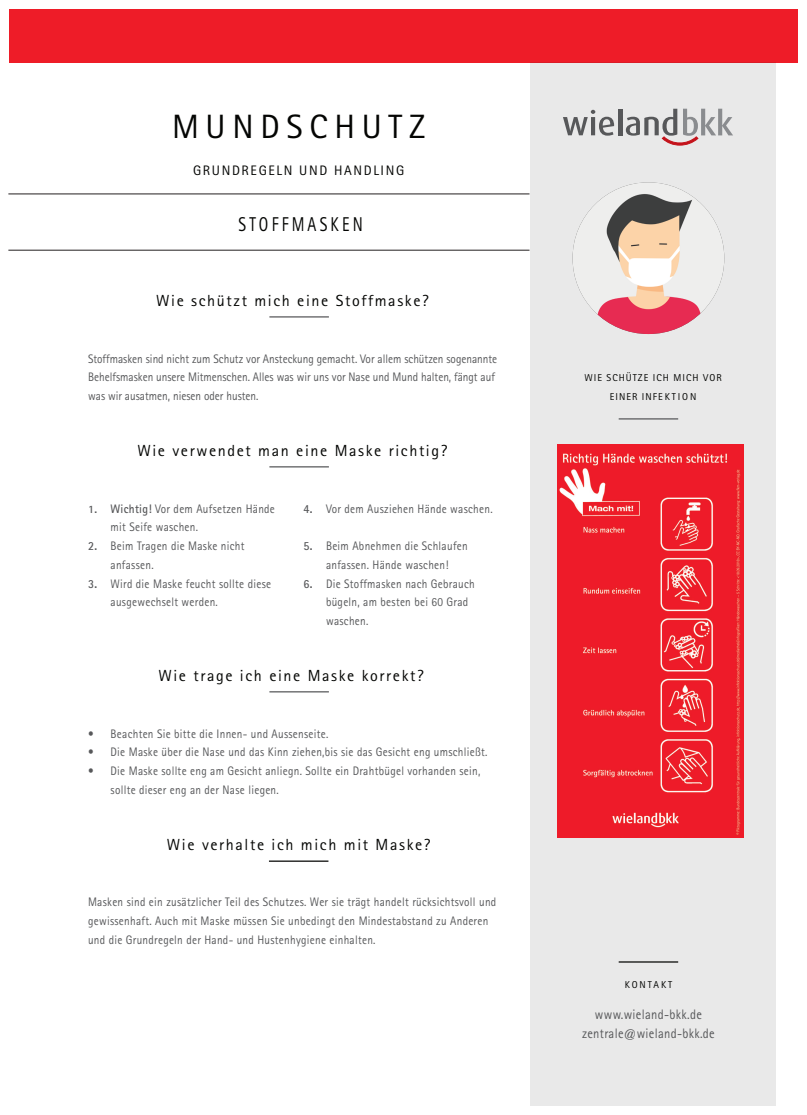
<style>
.page{position:relative;width:807px;height:1115px;background:#fff}
.page>*{position:absolute;margin:0;border:0;box-sizing:border-box;transform-origin:0 0}
.Kopfzeile_Seitenabsc{font:33.75px "Rotis Sans Serif Std";letter-spacing:.2em;color:#040503}
.Kopfzeile_Seitenabsc-2{font:20px "Rotis Sans Serif Std";letter-spacing:.2em;color:#040503;scale:.8 1}
.Kopfzeile_Seitenabsc-3{font:16.12px "Rotis Sans Serif Std";letter-spacing:.1em;color:#040503}
.Haupt-_und_Seitenlei{font:13.75px "Rotis Sans Serif Std";letter-spacing:.025em;color:#57585a;scale:.91 1}
.Kopfzeile_Seitenabsc-4{font:13.75px "Rotis Sans Serif Std";letter-spacing:.12em;color:#040503}
.Haupt-_und_Seitenlei-2{font:12.38px/18.8px "Rotis Sans Serif Std";letter-spacing:.025em;color:#57585a;scale:.91 1}
.Liste_mit_Aufzählung{font:12.38px/18.8px "Rotis Sans Serif Std";letter-spacing:.025em;color:#57585a;scale:.91 1}
.Haupt-_und_Seitenlei-3{font:12.38px/18.8px "Rotis Sans Serif Std";color:#57585a;scale:.91 1}
.Seitenabschnittstite{font:10px "Rotis Sans Serif Std";letter-spacing:.1em;color:#040503}
.Seitenabschnittstite-2{font:10px "Rotis Sans Serif Std";letter-spacing:.19em;color:#040503}
.s1{font-weight:700;font-size:11.25px}
.s2{font-weight:700}
</style>
<div class="page">
<div style="left:9px;top:9px;width:788px;height:53px;background:#ee1c28"></div>
<div style="left:530px;top:62px;width:245px;height:1044px;background:#e9e9e9"></div>
<hr style="left:8px;top:250px;width:521px;height:1px;background:#231f20">
<hr style="left:8px;top:194px;width:521px;height:1px;background:#231f20">
<img style="left:558px;top:444px;width:185px;height:393px">
<img style="left:572px;top:182px;width:152px;height:152px;border-radius:76px">
<hr style="left:618px;top:418px;width:60px;height:1px;background:#57585a">
<hr style="left:269px;top:860px;width:59px;height:2px;background:#040503">
<hr style="left:618px;top:961px;width:60px;height:2px;background:#040503">
<hr style="left:269px;top:691px;width:60px;height:1px;background:#57585a">
<hr style="left:269px;top:316px;width:60px;height:2px;background:#57585a">
<hr style="left:269px;top:466px;width:60px;height:1px;background:#57585a">
<svg style="left:563px;top:110px;width:51px;height:26px"></svg>
<hr style="left:618px;top:109px;width:4px;height:26px;background:#57585a">
<svg style="left:626px;top:109px;width:107px;height:36px"></svg>
<p class="Kopfzeile_Seitenabsc" style="left:172px;top:106px;width:255px">MUNDSCHUTZ</p>
<p class="Kopfzeile_Seitenabsc-4" style="left:193px;top:162px;width:213px">GRUNDREGELN UND HANDLING</p>
<p class="Kopfzeile_Seitenabsc-2" style="left:239px;top:213px;width:157px">STOFFMASKEN</p>
<p class="Kopfzeile_Seitenabsc-3" style="left:156px;top:291px;width:274px">Wie schützt mich eine Stoffmaske?</p>
<p class="Haupt-_und_Seitenlei-3" style="left:88px;top:349px;width:451px">Stoffmasken sind nicht zum Schutz vor Ansteckung gemacht. Vor allem schützen sogenannte<br>Behelfsmasken unsere Mitmenschen. Alles was wir uns vor Nase und Mund halten, fängt auf was wir ausatmen, niesen oder husten.</p>
<p class="Kopfzeile_Seitenabsc-3" style="left:137px;top:441px;width:311px">Wie verwendet man eine Maske richtig?</p>
<p class="Liste_mit_Aufzählung" style="left:111px;top:499px;width:182px;text-indent:-22px"><span class="s1">1.</span> <span class="s2">Wichtig!</span> Vor dem Aufsetzen Hände mit Seife waschen.</p>
<p class="Liste_mit_Aufzählung" style="left:111px;top:536px;width:149px;text-indent:-22px"><span class="s2">2.</span> Beim Tragen die Maske nicht anfassen.</p>
<p class="Liste_mit_Aufzählung" style="left:111px;top:574px;width:178px;text-indent:-22px"><span class="s2">3.</span> Wird die Maske feucht sollte diese ausgewechselt werden.</p>
<p class="Liste_mit_Aufzählung" style="left:303px;top:499px;width:209px"><span class="s2">4.</span> Vor dem Ausziehen Hände waschen.</p>
<p class="Liste_mit_Aufzählung" style="left:303px;top:536px;width:182px;text-align:center"><span class="s2">5.</span> Beim Abnehmen die Schlaufen anfassen. Hände waschen!</p>
<p class="Liste_mit_Aufzählung" style="left:326px;top:574px;width:165px;text-indent:-22px"><span class="s2">6.</span> Die Stoffmasken nach Gebrauch bügeln, am besten bei 60 Grad waschen.</p>
<p class="Kopfzeile_Seitenabsc-3" style="left:158px;top:666px;width:267px">Wie trage ich eine Maske korrekt?</p>
<p class="Haupt-_und_Seitenlei-2" style="left:88px;top:724px;width:266px">• Beachten Sie bitte die Innen- und Aussenseite.</p>
<p class="Haupt-_und_Seitenlei-2" style="left:88px;top:743px;width:440px">• Die Maske über die Nase und das Kinn ziehen,bis sie das Gesicht eng umschließt.</p>
<p class="Haupt-_und_Seitenlei-2" style="left:111px;top:761px;width:408px;text-indent:-22px">• Die Maske sollte eng am Gesicht anliegn. Sollte ein Drahtbügel vorhanden sein, sollte dieser eng an der Nase liegen.</p>
<p class="Kopfzeile_Seitenabsc-3" style="left:167px;top:835px;width:265px">Wie verhalte ich mich mit Maske?</p>
<p class="Haupt-_und_Seitenlei-2" style="left:88px;top:893px;width:450px">Masken sind ein zusätzlicher Teil des Schutzes. Wer sie trägt handelt rücksichtsvoll und gewissenhaft. Auch mit Maske müssen Sie unbedingt den Mindestabstand zu Anderen und die Grundregeln der Hand- und Hustenhygiene einhalten.</p>
<p class="Seitenabschnittstite" style="left:584px;top:372px;width:139px">WIE SCHÜTZE ICH MICH VOR</p>
<p class="Seitenabschnittstite" style="left:610px;top:391px;width:88px">EINER INFEKTION</p>
<p class="Seitenabschnittstite-2" style="left:624px;top:979px;width:49px">KONTAKT</p>
<p class="Haupt-_und_Seitenlei" style="left:595px;top:1006px;width:119px">www.wieland-bkk.de</p>
<p class="Haupt-_und_Seitenlei" style="left:582px;top:1025px;width:147px">zentrale@wieland-bkk.de</p>
</div>
